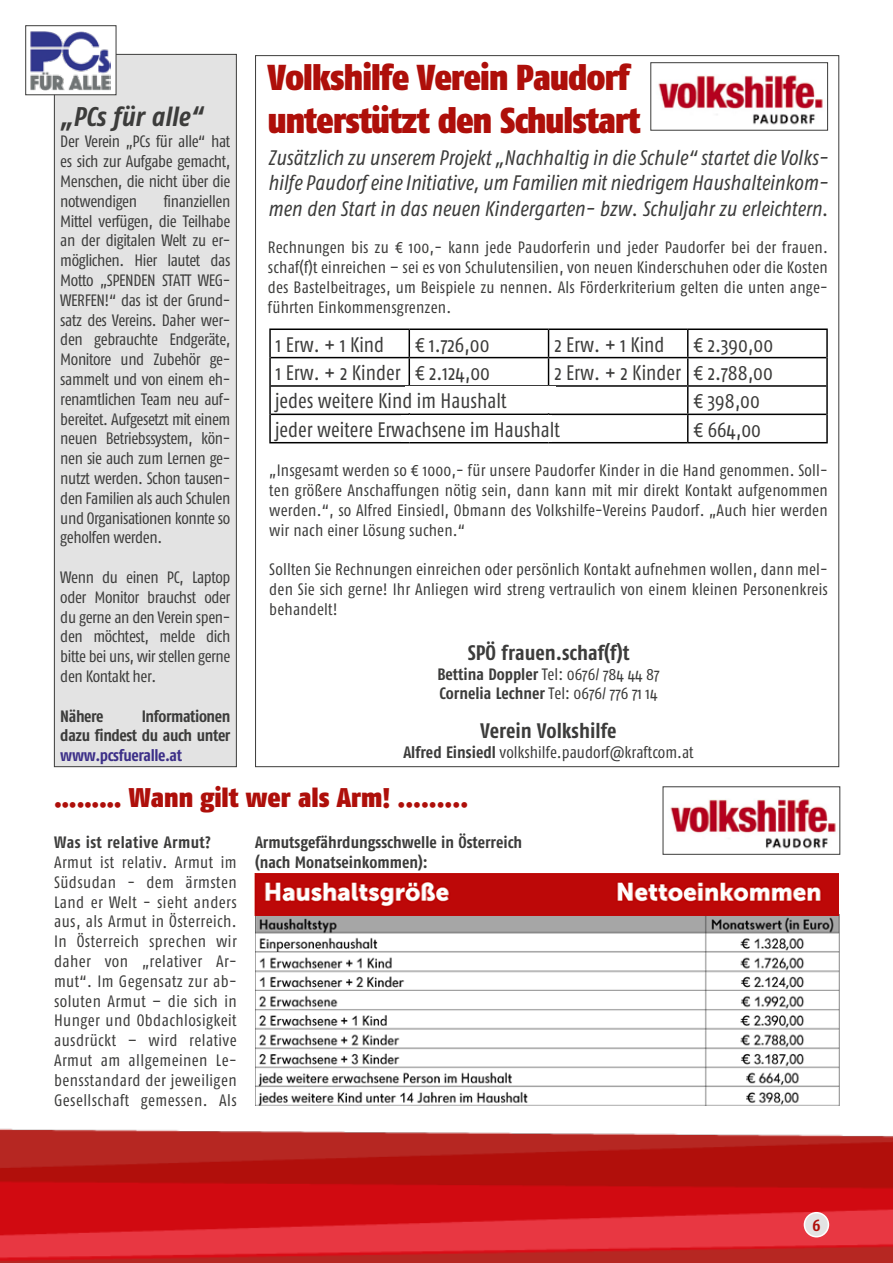
<style>
.page{position:relative;width:893px;height:1263px;background:#fff}
.page>*{position:absolute;margin:0;border:0;box-sizing:border-box;transform-origin:0 0}
.t1{font:900 36px/43.2px "Fago Co";letter-spacing:-.025em;color:#ae0f0a}
.t2{font:900 27px "Fago Co";color:#ae0f0a}
.t3{font:italic 700 27px "Fago Co";color:#3c3c3b}
.t4{font:italic 21px/25.2px "Fago Co";color:#3c3c3b;text-align:justify}
.t5{font:21px/28.3px "Fago Co";color:#3c3c3b}
.t6{font:700 21px "Fago Co";color:#3c3c3b}
.t7{font:16.5px/19.8px "Fago Co";color:#3c3c3b;text-align:justify}
.t8{font:700 16.5px/19.8px "Fago Co";color:#3c3c3b}
.t9{font:700 16.5px/19.8px "Fago Co";letter-spacing:-.025em;color:#3c3c3b;text-align:right}
.t10{font:700 16.5px "Fago Co";letter-spacing:.025em;color:#3c3c3b}
.t11{font:700 16.5px "Fago Co";letter-spacing:-.025em;color:#3c2f88}
.t12{font:700 16.5px "Fago Co";color:#ae0f0a}
.s1{font-weight:700}
</style>
<div class="page">
<div style="left:54px;top:54px;width:183px;height:713px;background:#e3e3e3;border:1px solid #3c3c3b"></div>
<div style="left:26px;top:26px;width:90px;height:69px;background:#fff"></div>
<img style="left:0;top:1128px;width:893px;height:135px">
<div style="left:804px;top:1213px;width:24px;height:24px;background:#e3e3e3;border-radius:50%"></div>
<div style="left:804px;top:1212px;width:25px;height:25px;border:2px solid #fff;border-radius:50%"></div>
<img style="left:30px;top:31px;width:81px;height:60px">
<img style="left:658px;top:75px;width:165px;height:50px">
<hr style="left:269px;top:328px;width:140px;height:2px;background:#000">
<hr style="left:409px;top:328px;width:140px;height:2px;background:#000">
<hr style="left:549px;top:328px;width:139px;height:2px;background:#000">
<hr style="left:688px;top:328px;width:140px;height:2px;background:#000">
<hr style="left:271px;top:357px;width:138px;height:1px;background:#000">
<hr style="left:409px;top:357px;width:140px;height:1px;background:#000">
<hr style="left:549px;top:357px;width:139px;height:1px;background:#000">
<hr style="left:688px;top:357px;width:138px;height:1px;background:#000">
<hr style="left:271px;top:385px;width:138px;height:2px;background:#000">
<hr style="left:409px;top:385px;width:140px;height:2px;background:#000">
<hr style="left:549px;top:385px;width:139px;height:2px;background:#000">
<hr style="left:688px;top:385px;width:138px;height:2px;background:#000">
<hr style="left:271px;top:414px;width:138px;height:1px;background:#000">
<hr style="left:409px;top:414px;width:140px;height:1px;background:#000">
<hr style="left:549px;top:414px;width:139px;height:1px;background:#000">
<hr style="left:688px;top:414px;width:138px;height:1px;background:#000">
<hr style="left:269px;top:442px;width:140px;height:1px;background:#000">
<hr style="left:409px;top:442px;width:140px;height:1px;background:#000">
<hr style="left:549px;top:442px;width:139px;height:1px;background:#000">
<hr style="left:688px;top:442px;width:140px;height:1px;background:#000">
<hr style="left:269px;top:330px;width:2px;height:28px;background:#000">
<hr style="left:826px;top:330px;width:2px;height:28px;background:#000">
<hr style="left:269px;top:358px;width:2px;height:28px;background:#000">
<hr style="left:826px;top:358px;width:2px;height:28px;background:#000">
<hr style="left:269px;top:386px;width:2px;height:28px;background:#000">
<hr style="left:826px;top:386px;width:2px;height:28px;background:#000">
<hr style="left:269px;top:414px;width:2px;height:28px;background:#000">
<svg style="left:409px;top:330px;width:1px;height:85px"></svg>
<svg style="left:548px;top:330px;width:1px;height:85px"></svg>
<svg style="left:687px;top:330px;width:1px;height:112px"></svg>
<hr style="left:826px;top:414px;width:2px;height:28px;background:#000">
<div style="left:405px;top:387px;width:150px;height:26px;background:#fff"></div>
<img style="left:255px;top:874px;width:585px;height:232px">
<img style="left:670px;top:799px;width:166px;height:50px">
<h2 class="t3" style="left:60px;top:100px;width:143px">„PCs für alle“</h2>
<p class="t7" style="left:60px;top:132px;width:172px">Der Verein „PCs für alle“ hat es sich zur Aufgabe gemacht, Menschen, die nicht über die notwendigen</p>
<p class="t7" style="left:60px;top:191px;width:172px;text-indent:103px">finanziellen Mittel verfügen, die Teilhabe an der digitalen Welt zu er&shy;möglichen. Hier lautet das Motto „SPENDEN STATT WEG-WERFEN!“ das ist der Grund&shy;satz des Vereins. Daher wer&shy;den gebrauchte Endgeräte, Monitore und Zubehör ge&shy;sammelt und von einem eh&shy;renamtlichen Team neu auf&shy;bereitet. Aufgesetzt mit einem neuen Betriebssystem, kön&shy;nen sie auch zum Lernen ge&shy;nutzt werden. Schon tausen&shy;den Familien als auch Schulen und Organisationen konnte so geholfen werden.</p>
<p class="t7" style="left:60px;top:567px;width:172px">Wenn du einen PC, Laptop oder Monitor brauchst oder du gerne an den Verein spen&shy;den möchtest, melde dich bitte bei uns, wir stellen gerne den Kontakt her.</p>
<p class="t8" style="left:60px;top:706px;width:45px">Nähere</p>
<p class="t9" style="left:60px;top:706px;width:172px">Informationen<br>dazu findest du auch unter</p>
<p class="t11" style="left:60px;top:746px;width:123px">www.pcsfueralle.at</p>
<h1 class="t1" style="left:268px;top:55px;width:374px">Volkshilfe Verein Paudorf unterstützt den Schulstart</h1>
<p class="t4" style="left:268px;top:145px;width:561px">Zusätzlich zu unserem Projekt „Nachhaltig in die Schule“ startet die Volks&shy;hilfe Paudorf eine Initiative, um Familien mit niedrigem Haushalteinkom&shy;men den Start in das neuen Kindergarten- bzw. Schuljahr zu erleichtern.</p>
<p class="t7" style="left:268px;top:238px;width:561px">Rechnungen bis zu € 100,- kann jede Paudorferin und jeder Paudorfer bei der frauen. schaf(f)t einreichen – sei es von Schulutensilien, von neuen Kinderschuhen oder die Kosten des Bastelbeitrages, um Beispiele zu nennen. Als Förderkriterium gelten die unten ange&shy;führten Einkommensgrenzen.</p>
<p class="t5" style="left:276px;top:330px;width:110px">1 Erw. + 1 Kind</p>
<p class="t5" style="left:415px;top:330px;width:76px">€ 1.726,00</p>
<p class="t5" style="left:554px;top:330px;width:112px">2 Erw. + 1 Kind</p>
<p class="t5" style="left:694px;top:330px;width:81px">€ 2.390,00</p>
<p class="t5" style="left:276px;top:358px;width:216px">1 Erw. + 2 Kinder € 2.124,00</p>
<p class="t5" style="left:694px;top:358px;width:81px;text-indent:-139px">2 Erw. + 2 Kinder € 2.788,00 € 398,00 € 664,00</p>
<p class="t5" style="left:275px;top:386px;width:286px">jedes weitere Kind im Haushalt<br>jeder weitere Erwachsene im Haushalt</p>
<p class="t7" style="left:269px;top:460px;width:560px">„Insgesamt werden so € 1000,- für unsere Paudorfer Kinder in die Hand genommen. Soll&shy;ten größere Anschaffungen nötig sein, dann kann mit mir direkt Kontakt aufgenommen werden.“, so Alfred Einsiedl, Obmann des Volkshilfe-Vereins Paudorf. „Auch hier werden wir nach einer Lösung suchen.“</p>
<p class="t7" style="left:269px;top:559px;width:560px">Sollten Sie Rechnungen einreichen oder persönlich Kontakt aufnehmen wollen, dann mel&shy;den Sie sich gerne! Ihr Anliegen wird streng vertraulich von einem kleinen Personenkreis behandelt!</p>
<p class="t6" style="left:468px;top:640px;width:163px">SPÖ frauen.schaf(f)t</p>
<p class="t7" style="left:437px;top:664px;width:224px"><span class="s1">Bettina Doppler</span> Tel: 0676/ 784 44 87<br><span class="s1">Cornelia Lechner</span> Tel: 0676/ 776 71 14</p>
<p class="t6" style="left:480px;top:718px;width:138px">Verein Volkshilfe</p>
<p class="t7" style="left:403px;top:742px;width:292px"><span class="s1">Alfred Einsiedl</span> volkshilfe.paudorf@kraftcom.at</p>
<h2 class="t2" style="left:54px;top:782px;width:415px">……… Wann gilt wer als Arm! .........</h2>
<p class="t10" style="left:54px;top:833px;width:158px">Was ist relative Armut?</p>
<p class="t7" style="left:54px;top:852px;width:184px">Armut ist relativ. Armut im Südsudan - dem ärmsten Land er Welt - sieht anders aus, als Armut in Österreich.<br>In Österreich sprechen wir daher von „relativer Ar&shy;mut“. Im Gegensatz zur ab&shy;soluten Armut – die sich in Hunger und Obdachlosigkeit ausdrückt – wird relative Armut am allgemeinen Le&shy;bensstandard der jeweiligen Gesellschaft gemessen. Als</p>
<p class="t8" style="left:255px;top:832px;width:269px">Armutsgefährdungsschwelle in Österreich (nach Monatseinkommen):</p>
<p class="t12" style="left:812px;top:1215px;width:10px">6</p>
</div>
